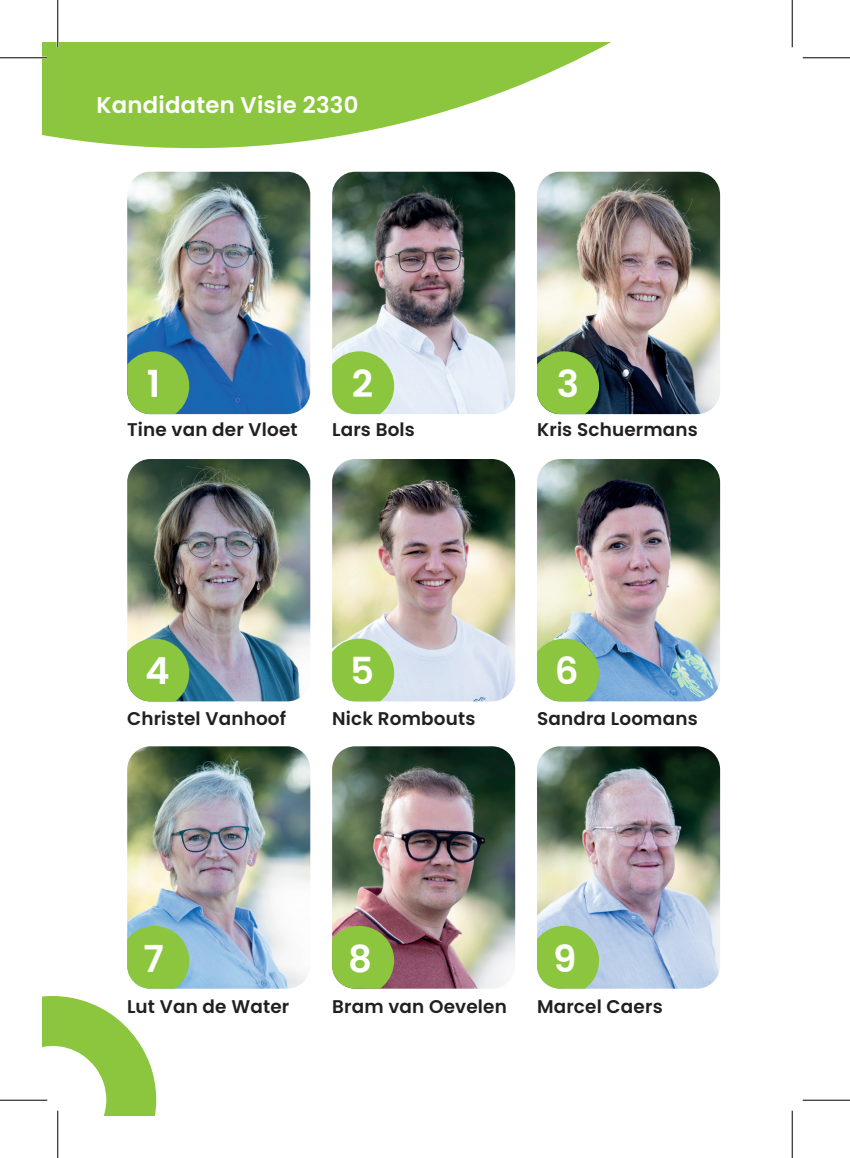
<style>
.page{position:relative;width:850px;height:1158px;background:#fff}
.page>*{position:absolute;margin:0;border:0;box-sizing:border-box;transform-origin:0 0}
.t1{font:600 37.27px "Poppins";color:#fff}
.t2{font:600 22.75px "Poppins";letter-spacing:.01em;color:#fff}
.t3{font:600 18.38px "Poppins";letter-spacing:.01em;color:#231f20}
</style>
<div class="page">
<svg style="left:43px;top:43px;width:566px;height:105px;fill:#8bc63e"></svg>
<img style="left:127px;top:172px;width:183px;height:242px">
<svg style="left:127px;top:351px;width:62px;height:63px;background:#7fba52"></svg>
<img style="left:332px;top:172px;width:183px;height:242px">
<svg style="left:332px;top:351px;width:62px;height:63px;background:#99cc5b"></svg>
<img style="left:537px;top:172px;width:183px;height:242px">
<svg style="left:537px;top:351px;width:62px;height:63px;background:#81b444"></svg>
<img style="left:127px;top:459px;width:183px;height:242px">
<svg style="left:127px;top:638px;width:62px;height:63px;background:#89c051"></svg>
<img style="left:332px;top:459px;width:183px;height:242px">
<svg style="left:332px;top:638px;width:62px;height:63px;background:#98cb59"></svg>
<img style="left:537px;top:459px;width:183px;height:242px">
<svg style="left:537px;top:638px;width:62px;height:63px;background:#8dc455"></svg>
<img style="left:127px;top:746px;width:183px;height:242px">
<svg style="left:127px;top:925px;width:62px;height:63px;background:#8ec659"></svg>
<img style="left:332px;top:746px;width:183px;height:242px">
<svg style="left:332px;top:925px;width:62px;height:63px;background:#8eb749"></svg>
<img style="left:537px;top:746px;width:183px;height:242px">
<svg style="left:537px;top:925px;width:62px;height:63px;background:#94c85a"></svg>
<svg style="left:43px;top:996px;width:113px;height:118px"></svg>
<hr style="left:0;top:57px;width:47px;height:2px;background:#fff">
<hr style="left:0;top:1098px;width:47px;height:3px;background:#fff">
<hr style="left:57px;top:0;width:2px;height:47px;background:#fff">
<hr style="left:57px;top:1110px;width:2px;height:47px;background:#fff">
<hr style="left:0;top:57px;width:47px;height:1px;background:#000">
<hr style="left:802px;top:57px;width:48px;height:1px;background:#000">
<hr style="left:0;top:1099px;width:47px;height:1px;background:#000">
<hr style="left:802px;top:1099px;width:48px;height:1px;background:#000">
<hr style="left:57px;top:0;width:1px;height:47px;background:#000">
<hr style="left:57px;top:1110px;width:1px;height:47px;background:#000">
<hr style="left:792px;top:0;width:1px;height:47px;background:#000">
<hr style="left:792px;top:1110px;width:1px;height:47px;background:#000">
<p class="t2" style="left:97px;top:92px;width:263px">Kandidaten Visie 2330</p>
<h1 class="t1" style="left:147px;top:362px;width:15px">1</h1>
<h1 class="t1" style="left:352px;top:362px;width:23px">2</h1>
<h1 class="t1" style="left:556px;top:362px;width:24px">3</h1>
<p class="t3" style="left:127px;top:419px;width:172px">Tine van der Vloet</p>
<p class="t3" style="left:332px;top:419px;width:84px">Lars Bols</p>
<p class="t3" style="left:537px;top:419px;width:162px">Kris Schuermans</p>
<h1 class="t1" style="left:145px;top:649px;width:26px">4</h1>
<h1 class="t1" style="left:350px;top:649px;width:25px">5</h1>
<h1 class="t1" style="left:555px;top:649px;width:25px">6</h1>
<p class="t3" style="left:127px;top:707px;width:161px">Christel Vanhoof</p>
<p class="t3" style="left:332px;top:708px;width:145px">Nick Rombouts</p>
<p class="t3" style="left:537px;top:708px;width:162px">Sandra Loomans</p>
<h1 class="t1" style="left:143px;top:936px;width:22px">7</h1>
<h1 class="t1" style="left:348px;top:936px;width:25px">8</h1>
<h1 class="t1" style="left:553px;top:936px;width:25px">9</h1>
<p class="t3" style="left:127px;top:995px;width:164px">Lut Van de Water</p>
<p class="t3" style="left:332px;top:995px;width:176px">Bram van Oevelen</p>
<p class="t3" style="left:537px;top:995px;width:127px">Marcel Caers</p>
</div>
